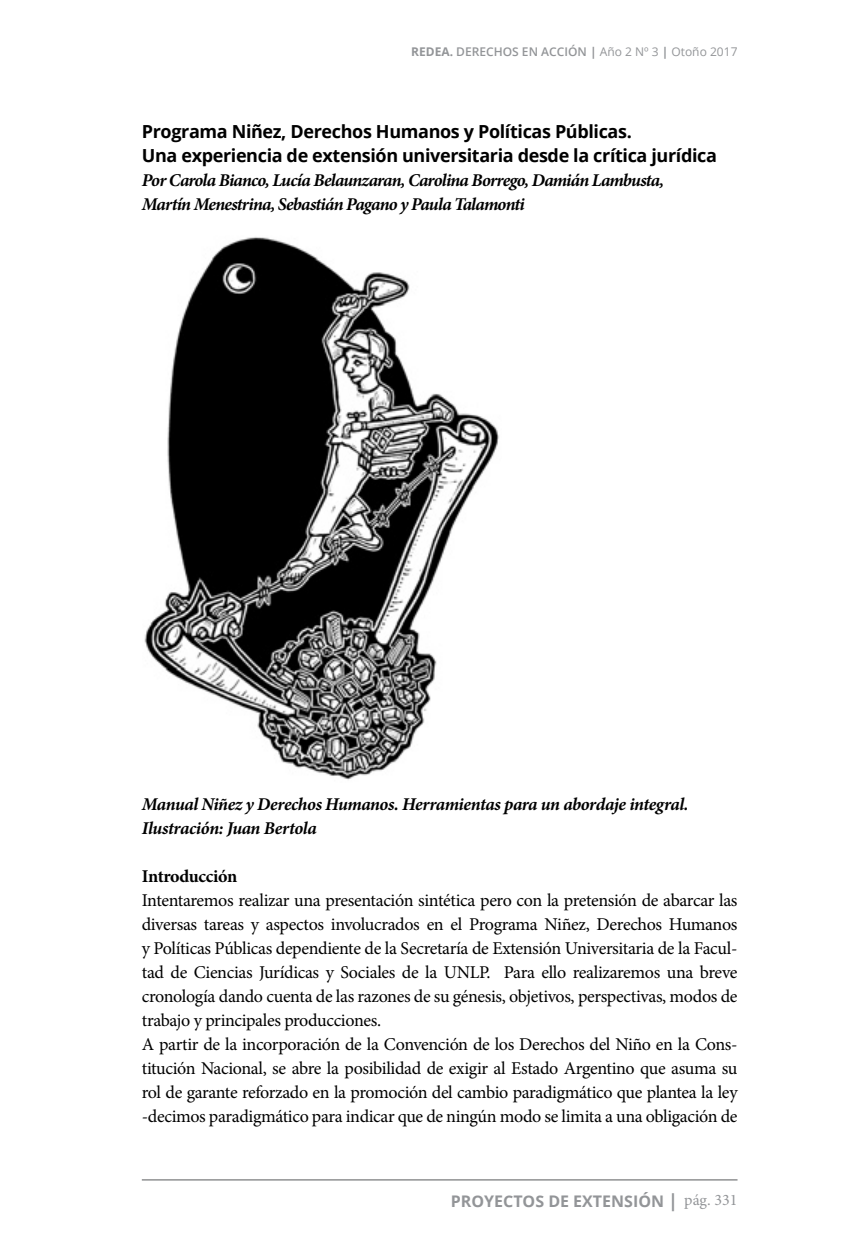
<style>
.page{position:relative;width:851px;height:1248px;background:#fff}
.page>*{position:absolute;margin:0;border:0;box-sizing:border-box;transform-origin:0 0}
.t1{font:18px/24px "Minion Pro";letter-spacing:-.02em;color:#000}
.t2{font:italic 700 18px/24px "Minion Pro";letter-spacing:-.035em;color:#000}
.t3{font:700 18px/24px "Open Sans";letter-spacing:-.02em;color:#000}
.t4{font:700 18px "Minion Pro";letter-spacing:-.025em;color:#000}
.t5{font:700 16px "Open Sans";color:#939598}
.t6{font:600 12px "Open Sans";color:#939598}
.s1{font-weight:700}
.s2{font-weight:400}
.s3{font-size:18px}
.s4{font-family:"Minion Pro";font-weight:400}
</style>
<div class="page">
<hr style="left:142px;top:1179px;width:595px;height:1px;background:#58595b">
<img style="left:144px;top:237px;width:355px;height:543px">
<p class="t6" style="left:411px;top:43px;width:328px"><span class="s1">REDEA.</span> DERECHOS en ACCIÓN <span class="s1">|</span> <span class="s2">Año 2 Nº 3</span> <span class="s1">|</span> <span class="s2">Otoño 2017</span></p>
<p class="t3" style="left:142px;top:119px;width:576px">Programa Niñez, Derechos Humanos y Políticas Públicas.<br>Una experiencia de extensión universitaria desde la crítica jurídica</p>
<p class="t2" style="left:142px;top:168px;width:524px">Por Carola Bianco, Lucía Belaunzaran, Carolina Borrego, Damián Lambusta,<br>Martín Menestrina, Sebastián Pagano y Paula Talamonti</p>
<p class="t2" style="left:142px;top:792px;width:548px">Manual Niñez y Derechos Humanos. Herramientas para un abordaje integral.<br>Ilustración: Juan Bertola</p>
<p class="t4" style="left:142px;top:863px;width:97px">Introducción</p>
<p class="t1" style="left:142px;top:888px;width:597px">Intentaremos realizar una presentación sintética pero con la pretensión de abarcar las diversas tareas y aspectos involucrados en el Programa Niñez, Derechos Humanos y Políticas Públicas dependiente de la Secretaría de Extensión Universitaria de la Facul&shy;tad de Ciencias Jurídicas y Sociales de la UNLP. Para ello realizaremos una breve cronología dando cuenta de las razones de su génesis, objetivos, perspectivas, modos de trabajo y principales producciones.<br>A partir de la incorporación de la Convención de los Derechos del Niño en la Cons&shy;titución Nacional, se abre la posibilidad de exigir al Estado Argentino que asuma su rol de garante reforzado en la promoción del cambio paradigmático que plantea la ley -decimos paradigmático para indicar que de ningún modo se limita a una obligación de</p>
<p class="t5" style="left:451px;top:1189px;width:288px">Proyectos de Extensión <span class="s3">|</span> <span class="s4">pág. 331</span></p>
</div>
